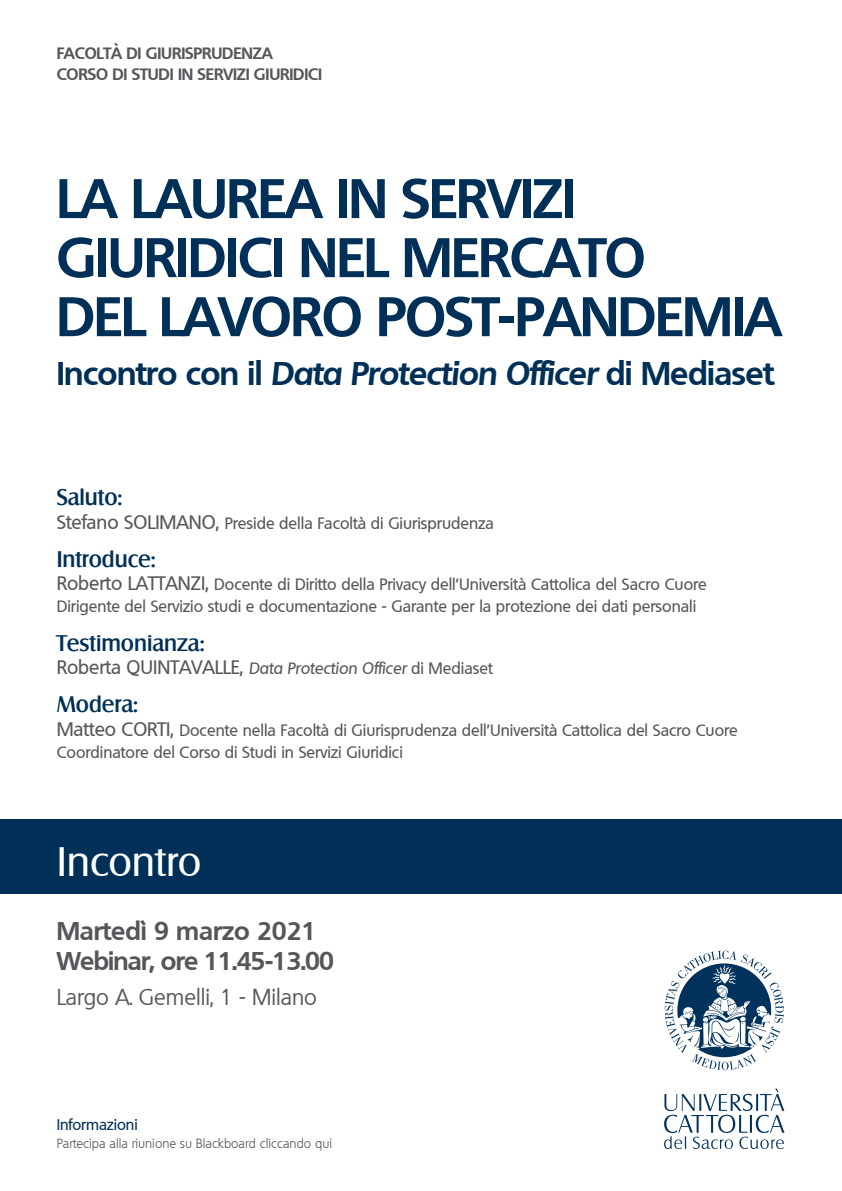
<style>
.page{position:relative;width:842px;height:1191px;background:#fff}
.page>*{position:absolute;margin:0;border:0;box-sizing:border-box;transform-origin:0 0}
.t1{font:700 54px/59px "Quebec";letter-spacing:-.015em;color:#003057}
.t2{font:40px "Salzburg";color:#fff}
.t3{font:700 32px "Quebec";letter-spacing:-.015em;color:#003057}
.t4{font:700 25px/30px "Quebec";color:#54565a}
.t5{font:500 22px "Salzburg";color:#003057}
.t6{font:22px "Quebec";color:#54565a}
.t7{font:500 16px/22px "Quebec";color:#54565a}
.t8{font:700 16px/20.8px "Quebec";letter-spacing:-.01em;color:#54565a}
.t9{font:italic 500 16px "Quebec";color:#54565a}
.t10{font:500 15px "Quebec";color:#003057}
.t11{font:300 13px "Quebec";color:#54565a}
.s1{font-style:italic}
.s2{font-size:19px}
.s3{font-style:normal;font-size:19px}
.s4{font-style:normal}
</style>
<div class="page">
<div style="left:0;top:819px;width:842px;height:75px;background:#003057"></div>
<svg style="left:664px;top:950px;width:120px;height:120px"></svg>
<svg style="left:664px;top:1088px;width:120px;height:61px"></svg>
<p class="t8" style="left:57px;top:42px;width:267px">FACOLTÀ DI GIURISPRUDENZA<br>CORSO DI STUDI IN SERVIZI GIURIDICI</p>
<h1 class="t1" style="left:57px;top:168px;width:726px">LA LAUREA IN SERVIZI<br>GIURIDICI NEL MERCATO<br>DEL LAVORO POST-PANDEMIA</h1>
<h3 class="t3" style="left:57px;top:352px;width:719px">Incontro con il <span class="s1">Data Protection Officer</span> di Mediaset</h3>
<h3 class="t5" style="left:57px;top:484px;width:67px">Saluto:</h3>
<p class="t7" style="left:57px;top:512px;width:439px"><span class="s2">Stefano SOLIMANO,</span> Preside della Facoltà di Giurisprudenza</p>
<h3 class="t5" style="left:57px;top:546px;width:100px">Introduce:</h3>
<p class="t7" style="left:57px;top:573px;width:652px"><span class="s2">Roberto LATTANZI,</span> Docente di Diritto della Privacy dell’Università Cattolica del Sacro Cuore<br>Dirigente del Servizio studi e documentazione - Garante per la protezione dei dati personali</p>
<h3 class="t5" style="left:57px;top:629px;width:149px">Testimonianza:</h3>
<p class="t9" style="left:57px;top:658px;width:437px"><span class="s3">Roberta QUINTAVALLE,</span> Data Protection Officer <span class="s4">di Mediaset</span></p>
<h3 class="t5" style="left:57px;top:691px;width:83px">Modera:</h3>
<p class="t7" style="left:57px;top:718px;width:683px"><span class="s2">Matteo CORTI,</span> Docente nella Facoltà di Giurisprudenza dell’Università Cattolica del Sacro Cuore<br>Coordinatore del Corso di Studi in Servizi Giuridici</p>
<h2 class="t2" style="left:57px;top:837px;width:146px">Incontro</h2>
<h3 class="t4" style="left:57px;top:915px;width:279px">Martedì 9 marzo 2021<br>Webinar, ore 11.45-13.00</h3>
<h3 class="t6" style="left:57px;top:983px;width:262px">Largo A. Gemelli, 1 - Milano</h3>
<p class="t10" style="left:57px;top:1115px;width:83px">Informazioni</p>
<p class="t11" style="left:57px;top:1135px;width:277px">Partecipa alla riunione su Blackboard cliccando qui</p>
</div>
